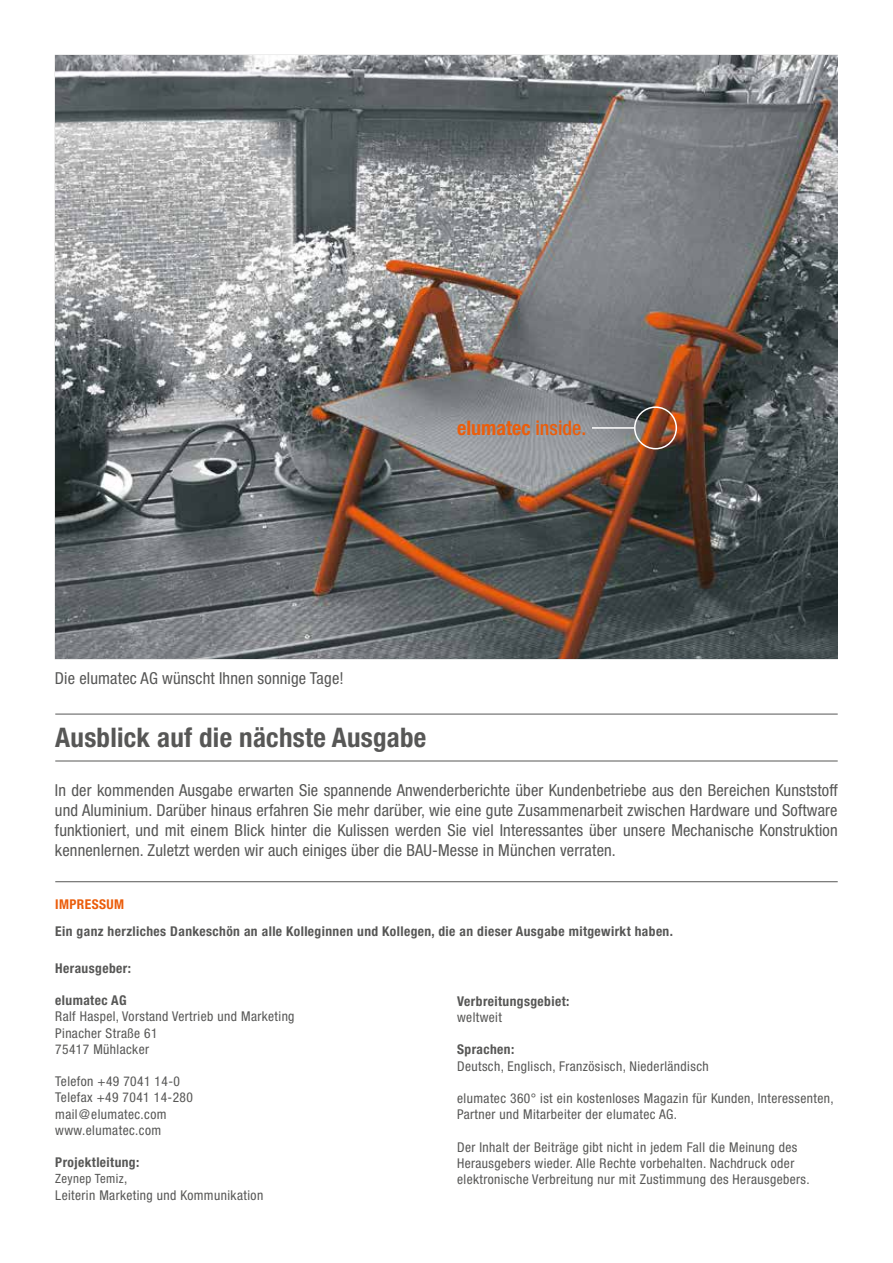
<style>
.page{position:relative;width:893px;height:1263px;background:#fff}
.page>*{position:absolute;margin:0;border:0;box-sizing:border-box;transform-origin:0 0}
.t1{font:700 condensed 27px "Helvetica Neue LTW1 G";letter-spacing:.01em;color:#575756}
.t2{font:700 condensed 20.1px "Helvetica Neue LTW1 G";color:#eb5d0b}
.t3{font:condensed 16.5px/19.8px "Helvetica Neue LTW1 G";letter-spacing:.01em;color:#575756;text-align:justify}
.t4{font:condensed 13.5px/16.2px "Helvetica Neue LTW1 G";letter-spacing:.03em;color:#575756}
.t5{font:700 condensed 13.5px "Helvetica Neue LTW1 G";letter-spacing:.03em;color:#575756}
.t6{font:700 condensed 13.5px "Helvetica Neue LTW1 G";letter-spacing:.03em;color:#eb5d0b}
.t7{font:condensed 12.75px "Helvetica Neue LTW1 G";letter-spacing:.03em;color:#575756}
.s1{font-weight:500}
.s2{font-size:13.5px}
</style>
<div class="page">
<img style="left:55px;top:56px;width:782px;height:602px">
<div style="left:634px;top:406px;width:43px;height:43px;border:2px solid #fff;border-radius:50%"></div>
<hr style="left:592px;top:427px;width:43px;height:2px;background:#fff">
<hr style="left:55px;top:881px;width:783px;height:1px;background:#575756">
<hr style="left:55px;top:714px;width:783px;height:1px;background:#575756">
<hr style="left:55px;top:761px;width:783px;height:1px;background:#575756">
<p class="t3" style="left:55px;top:668px;width:290px">Die elumatec AG wünscht Ihnen sonnige Tage!</p>
<h2 class="t2" style="left:457px;top:415px;width:131px">elumatec <span class="s1">inside.</span></h2>
<h1 class="t1" style="left:55px;top:721px;width:373px">Ausblick auf die nächste Ausgabe</h1>
<p class="t3" style="left:55px;top:781px;width:784px">In der kommenden Ausgabe erwarten Sie spannende Anwenderberichte über Kundenbetriebe aus den Bereichen Kunststoff und Aluminium. Darüber hinaus erfahren Sie mehr darüber, wie eine gute Zusammenarbeit zwischen Hardware und Software funktioniert, und mit einem Blick hinter die Kulissen werden Sie viel Interessantes über unsere Mechanische Konstruktion kennenlernen. Zuletzt werden wir auch einiges über die BAU-Messe in München verraten.</p>
<p class="t6" style="left:55px;top:896px;width:70px">IMPRESSUM</p>
<p class="t5" style="left:55px;top:923px;width:619px">Ein ganz herzliches Dankeschön an alle Kolleginnen und Kollegen, die an dieser Ausgabe mitgewirkt haben.</p>
<p class="t5" style="left:55px;top:960px;width:77px">Herausgeber:</p>
<p class="t5" style="left:55px;top:992px;width:73px">elumatec AG</p>
<p class="t4" style="left:55px;top:1009px;width:241px">Ralf Haspel, Vorstand Vertrieb und Marketing<br>Pinacher Straße 61<br>75417 Mühlacker</p>
<p class="t4" style="left:55px;top:1073px;width:139px">Telefon +49 7041 14-0<br>Telefax +49 7041 14-280 mail@elumatec.com www.elumatec.com</p>
<p class="t5" style="left:55px;top:1154px;width:86px">Projektleitung:</p>
<p class="t7" style="left:55px;top:1171px;width:74px">Zeynep Temiz<span class="s2">,</span></p>
<p class="t4" style="left:55px;top:1187px;width:209px">Leiterin Marketing und Kommunikation</p>
<p class="t5" style="left:457px;top:993px;width:114px">Verbreitungsgebiet:</p>
<p class="t4" style="left:457px;top:1009px;width:46px">weltweit</p>
<p class="t5" style="left:457px;top:1041px;width:59px">Sprachen:</p>
<p class="t4" style="left:457px;top:1058px;width:253px">Deutsch, Englisch, Französisch, Niederländisch</p>
<p class="t4" style="left:457px;top:1090px;width:378px">elumatec 360° ist ein kostenloses Magazin für Kunden, Interessenten,<br>Partner und Mitarbeiter der elumatec AG.</p>
<p class="t4" style="left:457px;top:1139px;width:354px">Der Inhalt der Beiträge gibt nicht in jedem Fall die Meinung des<br>Herausgebers wieder. Alle Rechte vorbehalten. Nachdruck oder elektronische Verbreitung nur mit Zustimmung des Herausgebers.</p>
</div>
